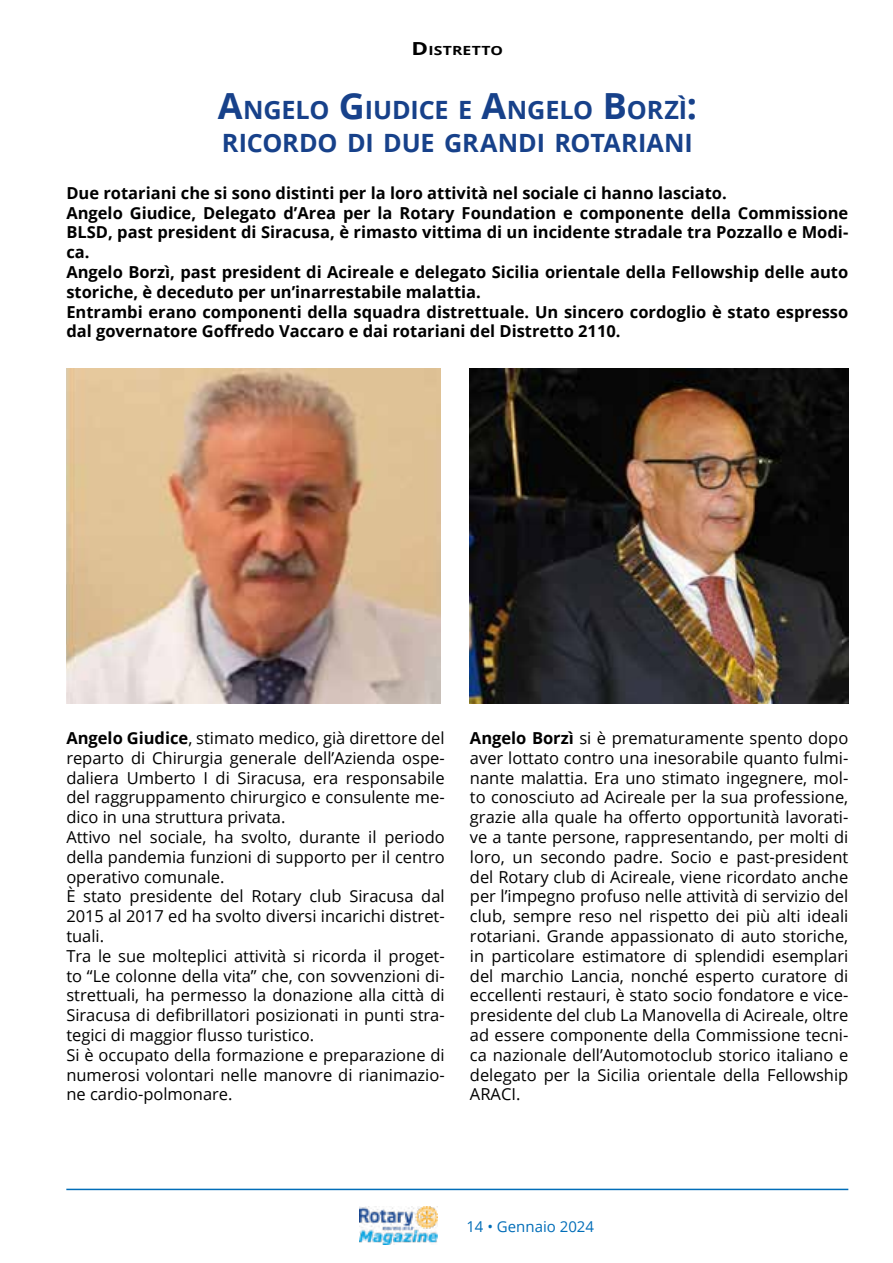
<style>
.page{position:relative;width:893px;height:1263px;background:#fff}
.page>*{position:absolute;margin:0;border:0;box-sizing:border-box;transform-origin:0 0}
.t1{font:700 25.2px/32.7px "Open Sans";letter-spacing:-.005em;color:#17418a}
.t2{font:16.5px/19.8px "Open Sans";color:#000}
.t3{font:700 16.5px/19.8px "Open Sans";color:#000}
.t4{font:15px "Open Sans";color:#006db8}
.t5{font:700 12.6px "Open Sans";letter-spacing:.015em;color:#000;scale:1.25 1}
.s1{font-size:18px}
.s2{font-size:36px}
.s3{font-weight:700}
</style>
<div class="page">
<img style="left:359px;top:1206px;width:78px;height:39px">
<hr style="left:66px;top:1189px;width:782px;height:1px;background:#006db8">
<img style="left:66px;top:369px;width:374px;height:334px">
<img style="left:470px;top:369px;width:378px;height:334px">
<p class="t5" style="left:412px;top:42px;width:75px"><span class="s1">D</span>ISTRETTO</p>
<p class="t1" style="left:218px;top:93px;width:481px"><span class="s2">A</span>NGELO <span class="s2">G</span>IUDICE E <span class="s2">A</span>NGELO <span class="s2">B</span>ORZÌ<span class="s2">:<br></span>RICORDO DI DUE GRANDI ROTARIANI</p>
<p class="t3" style="left:66px;top:182px;width:783px">Due rotariani che si sono distinti per la loro attività nel sociale ci hanno lasciato.<br>Angelo Giudice, Delegato d’Area per la Rotary Foundation e componente della Commissione BLSD, past president di Siracusa, è rimasto vittima di un incidente stradale tra Pozzallo e Modi&shy;ca.<br>Angelo Borzì, past president di Acireale e delegato Sicilia orientale della Fellowship delle auto storiche, è deceduto per un’inarrestabile malattia.<br>Entrambi erano componenti della squadra distrettuale. Un sincero cordoglio è stato espresso dal governatore Goffredo Vaccaro e dai rotariani del Distretto 2110.</p>
<p class="t2" style="left:66px;top:728px;width:380px"><span class="s3">Angelo Giudice</span>, stimato medico, già direttore del reparto di Chirurgia generale dell’Azienda ospe&shy;daliera Umberto I di Siracusa, era responsabile del raggruppamento chirurgico e consulente me&shy;dico in una struttura privata.<br>Attivo nel sociale, ha svolto, durante il periodo della pandemia funzioni di supporto per il centro operativo comunale.<br>È stato presidente del Rotary club Siracusa dal 2015 al 2017 ed ha svolto diversi incarichi distret&shy;tuali.<br>Tra le sue molteplici attività si ricorda il proget&shy;to “Le colonne della vita” che, con sovvenzioni di&shy;strettuali, ha permesso la donazione alla città di Siracusa di defibrillatori posizionati in punti stra&shy;tegici di maggior flusso turistico.<br>Si è occupato della formazione e preparazione di numerosi volontari nelle manovre di rianimazio&shy;ne cardio-polmonare.</p>
<p class="t2" style="left:470px;top:728px;width:380px;text-align:justify"><span class="s3">Angelo Borzì</span> si è prematuramente spento dopo aver lottato contro una inesorabile quanto fulmi&shy;nante malattia. Era uno stimato ingegnere, mol&shy;to conosciuto ad Acireale per la sua professione, grazie alla quale ha offerto opportunità lavorati&shy;ve a tante persone, rappresentando, per molti di loro, un secondo padre. Socio e past-president del Rotary club di Acireale, viene ricordato anche per l’impegno profuso nelle attività di servizio del club, sempre reso nel rispetto dei più alti ideali rotariani. Grande appassionato di auto storiche, in particolare estimatore di splendidi esemplari del marchio Lancia, nonché esperto curatore di eccellenti restauri, è stato socio fondatore e vice&shy;presidente del club La Manovella di Acireale, oltre ad essere componente della Commissione tecni&shy;ca nazionale dell’Automotoclub storico italiano e delegato per la Sicilia orientale della Fellowship ARACI.</p>
<p class="t4" style="left:466px;top:1216px;width:129px">14 • Gennaio 2024</p>
</div>
